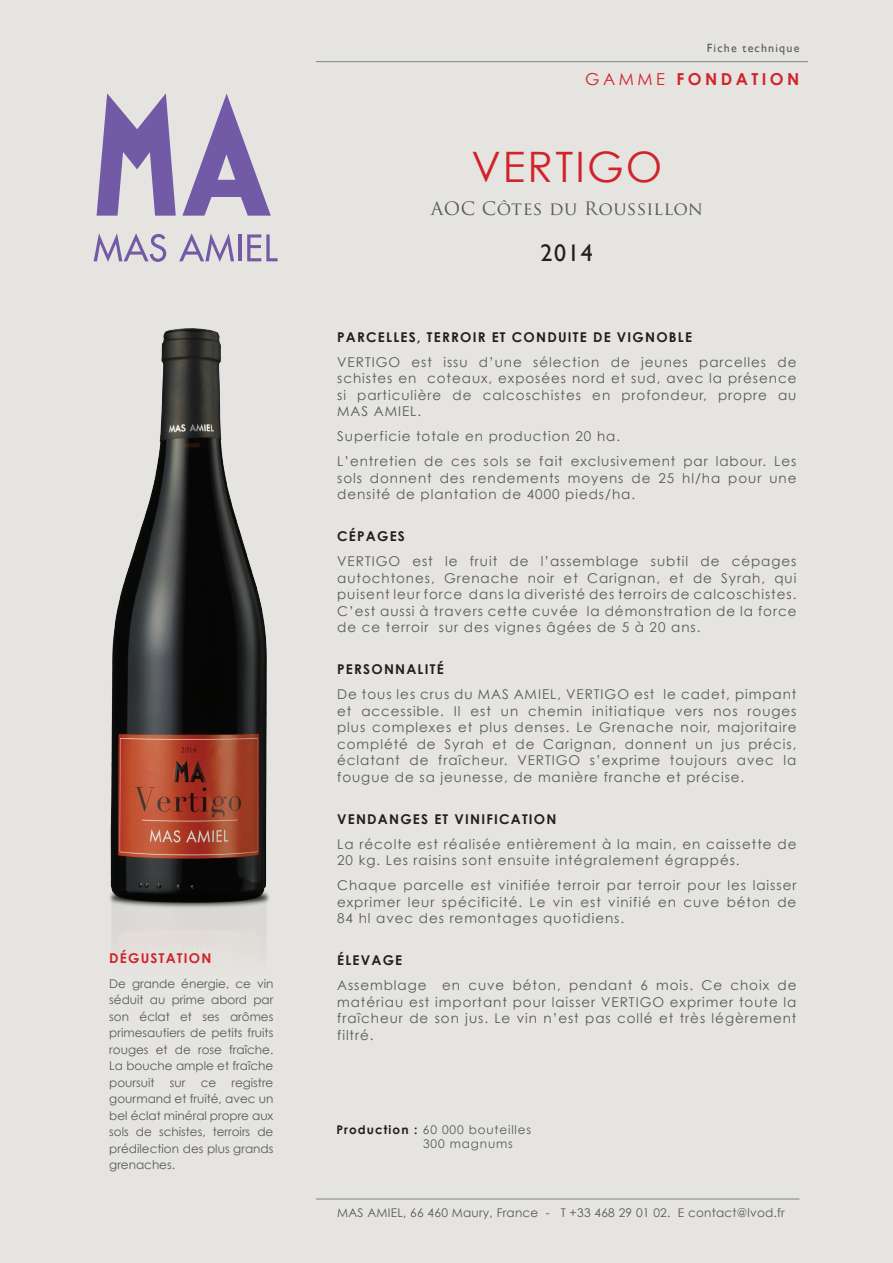
<style>
.page{position:relative;width:893px;height:1263px;background:#e5e4e1}
.page>*{position:absolute;margin:0;border:0;box-sizing:border-box;transform-origin:0 0}
.t1{font:42px "Century Gothic";letter-spacing:.05em;color:#d1232a}
.t2{font:24px "Gill Sans";color:#231f20}
.t3{font:18px "Trajan Pro";letter-spacing:.025em;color:#57585a}
.t4{font:700 16.5px "Century Gothic";letter-spacing:.21em;color:#d1232a}
.courant{font:13.5px/16.5px "Century Gothic";letter-spacing:.07em;color:#57585a;text-align:justify}
.courant-2{font:700 13.5px "Century Gothic";letter-spacing:.09em;color:#231f20}
.Titre{font:700 13.5px "Century Gothic";letter-spacing:.09em;color:#231f20}
.Titre-2{font:700 13.5px "Century Gothic";letter-spacing:.09em;color:#d1232a}
.courant-3{font:12px/16.5px "Century Gothic";color:#57585a;text-align:justify}
.courant-4{font:12px "Century Gothic";letter-spacing:.02em;color:#57585a}
.Titre-3{font:12px "Century Gothic";letter-spacing:.07em;color:#57585a}
.t5{font:12px "Gill Sans";letter-spacing:.1em;color:#57585a}
.s1{font-weight:400}
.s2{font-weight:700;color:#231f20}
</style>
<div class="page">
<svg style="left:97px;top:93px;width:79px;height:123px"></svg>
<svg style="left:182px;top:94px;width:89px;height:122px"></svg>
<svg style="left:94px;top:233px;width:72px;height:29px"></svg>
<svg style="left:179px;top:233px;width:55px;height:29px"></svg>
<hr style="left:238px;top:234px;width:3px;height:27px;background:#725aa6">
<svg style="left:247px;top:234px;width:31px;height:27px"></svg>
<hr style="left:316px;top:61px;width:492px;height:1px;background:#808285">
<hr style="left:316px;top:1199px;width:483px;height:1px;background:#808285">
<img style="left:110px;top:328px;width:159px;height:609px">
<p class="Titre-2" style="left:109px;top:949px;width:104px">DÉGUSTATION</p>
<p class="courant-3" style="left:109px;top:975px;width:166px">De grande énergie, ce vin séduit au prime abord par son éclat et ses arômes primesautiers de petits fruits rouges et de rose fraîche.<br>La bouche ample et fraîche poursuit</p>
<p class="courant-3" style="left:109px;top:1074px;width:166px;text-indent:122px">registre gourmand et fruité, avec un bel éclat minéral propre aux sols de schistes, terroirs de prédilection des plus grands grenaches.</p>
<p class="courant-3" style="left:170px;top:1074px;width:17px">sur</p>
<p class="courant-3" style="left:201px;top:1074px;width:17px">ce</p>
<p class="t5" style="left:707px;top:41px;width:94px">Fiche technique</p>
<p class="t4" style="left:585px;top:69px;width:216px"><span class="s1">GAMME</span> FONDATION</p>
<p class="t1" style="left:471px;top:141px;width:192px">VERTIGO</p>
<p class="t3" style="left:431px;top:197px;width:274px">AOC Côtes du Roussillon</p>
<p class="t2" style="left:541px;top:239px;width:54px">2014</p>
<p class="Titre" style="left:337px;top:328px;width:356px">PARCELLES, TERROIR ET CONDUITE DE VIGNOBLE</p>
<p class="courant" style="left:337px;top:353px;width:461px">VERTIGO est issu d’une sélection de jeunes parcelles de schistes en coteaux, exposées nord et sud, avec la présence si particulière de calcoschistes en profondeur, propre au MAS AMIEL.</p>
<p class="courant" style="left:337px;top:428px;width:284px">Superficie totale en production 20 ha.</p>
<p class="courant" style="left:337px;top:453px;width:461px">L’entretien de ces sols se fait exclusivement par labour. Les sols donnent des rendements moyens de 25 hl/ha pour une densité de plantation de 4000 pieds/ha.</p>
<p class="courant-2" style="left:337px;top:528px;width:69px">CÉPAGES</p>
<p class="courant" style="left:337px;top:553px;width:461px">VERTIGO est le fruit de l’assemblage subtil de cépages autochtones, Grenache noir et Carignan, et de Syrah, qui puisent leur force dans la diveristé des terroirs de calcoschistes.<br>C’est aussi à travers cette cuvée la démonstration de la force de ce terroir sur des vignes âgées de 5 à 20 ans.</p>
<p class="courant-2" style="left:337px;top:661px;width:108px">PERSONNALITÉ</p>
<p class="courant" style="left:337px;top:686px;width:461px">De tous les crus du MAS AMIEL, VERTIGO est le cadet, pimpant et accessible. Il est un chemin initiatique vers nos rouges plus complexes et plus denses. Le Grenache noir, majoritaire complété de Syrah et de Carignan, donnent un jus précis, éclatant de fraîcheur. VERTIGO s’exprime toujours avec la fougue de sa jeunesse, de manière franche et précise.</p>
<p class="courant-2" style="left:337px;top:810px;width:221px">VENDANGES ET VINIFICATION</p>
<p class="courant" style="left:337px;top:836px;width:461px">La récolte est réalisée entièrement à la main, en caissette de<br>20 kg. Les raisins sont ensuite intégralement égrappés.</p>
<p class="courant" style="left:337px;top:877px;width:461px">Chaque parcelle est vinifiée terroir par terroir pour les laisser exprimer leur spécificité. Le vin est vinifié en cuve béton de 84 hl avec des remontages quotidiens.</p>
<p class="courant-2" style="left:337px;top:952px;width:67px">ÉLEVAGE</p>
<p class="courant" style="left:337px;top:977px;width:461px">Assemblage en cuve béton, pendant 6 mois. Ce choix de matériau est important pour laisser VERTIGO exprimer toute la fraîcheur de son jus. Le vin n’est pas collé et très légèrement filtré.</p>
<p class="Titre-3" style="left:336px;top:1122px;width:196px"><span class="s2">Production :</span> 60 000 bouteilles</p>
<p class="Titre-3" style="left:423px;top:1136px;width:91px">300 magnums</p>
<p class="courant-4" style="left:337px;top:1205px;width:449px">MAS AMIEL, 66 460 Maury, France - T +33 468 29 01 02. E contact@lvod.fr</p>
</div>
